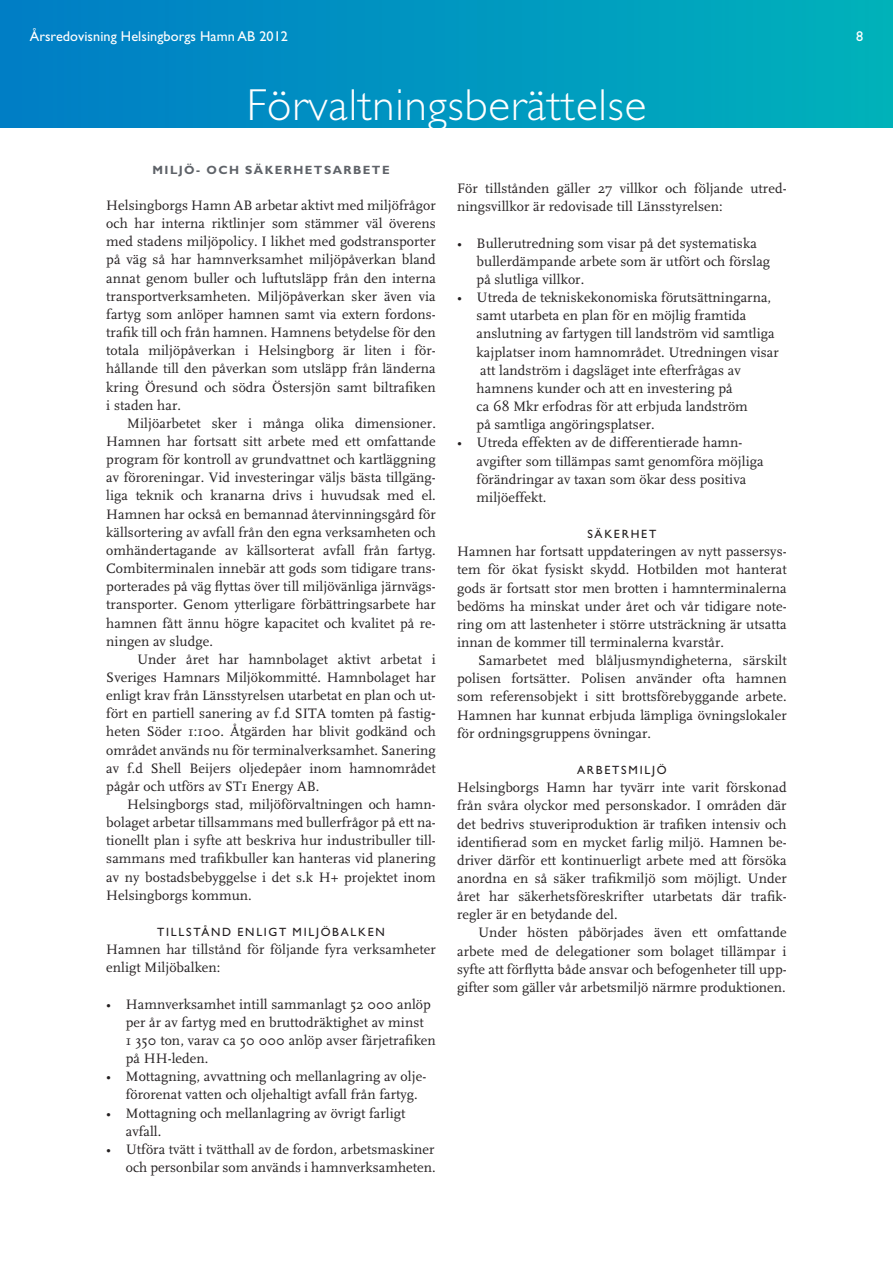
<style>
.page{position:relative;width:893px;height:1263px;background:#fff}
.page>*{position:absolute;margin:0;border:0;box-sizing:border-box;transform-origin:0 0}
.t1{font:300 45px "Gill Sans";letter-spacing:.02em;color:#fff}
.t2{font:14.25px/18.1px "FF Scala";letter-spacing:.005em;color:#231f20;text-align:justify}
.t3{font:14.25px "Gill Sans";letter-spacing:.005em;color:#fff}
.t4{font:12px "Gill Sans";letter-spacing:.145em;color:#231f20}
.t5{font:700 12px "Gill Sans";color:#5f6369}
</style>
<div class="page">
<div style="left:0;top:0;width:893px;height:128px;background:linear-gradient(to right,#007cc6,#00b1bb)"></div>
<p class="t3" style="left:30px;top:28px;width:260px">Årsredovisning Helsingborgs Hamn AB 2012</p>
<p class="t3" style="left:856px;top:28px;width:9px">8</p>
<h1 class="t1" style="left:247px;top:80px;width:401px">Förvaltningsberättelse</h1>
<p class="t5" style="left:152px;top:163px;width:10px">MILJÖ</p>
<p class="t5" style="left:196px;top:163px;width:22px">- OCH</p>
<p class="t5" style="left:245px;top:163px;width:20px">SÄKERHET</p>
<p class="t5" style="left:324px;top:163px;width:20px">SARBETE</p>
<p class="t2" style="left:106px;top:197px;width:331px">Helsingborgs Hamn AB arbetar aktivt med miljöfrågor och har interna riktlinjer som stämmer väl överens med stadens miljöpolicy. I likhet med godstransporter på väg så har hamnverksamhet miljöpåverkan bland annat genom buller och luftutsläpp från den interna transportverksamheten. Miljöpåverkan sker även via fartyg som anlöper hamnen samt via extern fordons&shy;trafik till och från hamnen. Hamnens betydelse för den totala miljöpåverkan i Helsingborg är liten i för&shy;hållande till den påverkan som utsläpp från länderna kring Öresund och södra Östersjön samt biltrafiken i staden har.</p>
<p class="t2" style="left:106px;top:414px;width:331px;text-indent:21px">Miljöarbetet sker i många olika dimensioner.<br>Hamnen har fortsatt sitt arbete med ett omfattande program för kontroll av grundvattnet och kartläggning av föroreningar. Vid investeringar väljs bästa tillgäng&shy;liga teknik och kranarna drivs i huvudsak med el.<br>Hamnen har också en bemannad återvinningsgård för källsortering av avfall från den egna verksamheten och omhändertagande av källsorterat avfall från fartyg.<br>Combiterminalen innebär att gods som tidigare trans&shy;porterades på väg flyttas över till miljövänliga järnvägs&shy;transporter. Genom ytterligare förbättringsarbete har hamnen fått ännu högre kapacitet och kvalitet på re&shy;ningen av sludge.</p>
<p class="t2" style="left:106px;top:650px;width:331px;text-indent:31px">Under året har hamnbolaget aktivt arbetat i Sveriges Hamnars Miljökommitté. Hamnbolaget har enligt krav från Länsstyrelsen utarbetat en plan och ut&shy;fört en partiell sanering av f.d SITA tomten på fastig&shy;heten Söder 1:100. Åtgärden har blivit godkänd och området används nu för terminalverksamhet. Sanering av f.d Shell Beijers oljedepåer inom hamnområdet pågår och utförs av ST1 Energy AB.</p>
<p class="t2" style="left:106px;top:795px;width:331px;text-indent:21px">Helsingborgs stad, miljöförvaltningen och hamn&shy;bolaget arbetar tillsammans med bullerfrågor på ett na&shy;tionellt plan i syfte att beskriva hur industribuller till&shy;sammans med trafikbuller kan hanteras vid planering av ny bostadsbebyggelse i det s.k H+ projektet inom Helsingborgs kommun.</p>
<p class="t4" style="left:157px;top:925px;width:229px">Tillstånd enligt miljöbalken</p>
<p class="t2" style="left:106px;top:941px;width:331px">Hamnen har tillstånd för följande fyra verksamheter enligt Miljöbalken:</p>
<p class="t2" style="left:126px;top:995px;width:312px;text-align:left;text-indent:-19px">• Hamnverksamhet intill sammanlagt 52 000 anlöp per år av fartyg med en bruttodräktighet av minst<br>1 350 ton, varav ca 50 000 anlöp avser färjetrafiken på HH-leden.</p>
<p class="t2" style="left:126px;top:1068px;width:302px;text-indent:-19px">• Mottagning, avvattning och mellanlagring av olje&shy;förorenat vatten och oljehaltigt avfall från fartyg.</p>
<p class="t2" style="left:126px;top:1104px;width:281px;text-indent:-19px">• Mottagning och mellanlagring av övrigt farligt avfall.</p>
<p class="t2" style="left:106px;top:1140px;width:331px;text-align:right">• Utföra tvätt i tvätthall av de fordon, arbetsmaskiner och personbilar som används i hamnverksamheten.</p>
<p class="t2" style="left:457px;top:180px;width:331px">För tillstånden gäller 27 villkor och följande utred&shy;ningsvillkor är redovisade till Länsstyrelsen:</p>
<p class="t2" style="left:477px;top:234px;width:295px;text-align:left;text-indent:-19px">• Bullerutredning som visar på det systematiska bullerdämpande arbete som är utfört och förslag på slutliga villkor.</p>
<p class="t2" style="left:477px;top:289px;width:304px;text-align:left;text-indent:-19px">• Utreda de tekniskekonomiska förutsättningarna, samt utarbeta en plan för en möjlig framtida anslutning av fartygen till landström vid samtliga kajplatser inom hamnområdet. Utredningen visar att landström i dagsläget inte efterfrågas av hamnens kunder och att en investering på<br>ca 68 Mkr erfodras för att erbjuda landström<br>på samtliga angöringsplatser.</p>
<p class="t2" style="left:477px;top:434px;width:288px;text-align:left;text-indent:-19px">• Utreda effekten av de differentierade hamn&shy;avgifter som tillämpas samt genomföra möjliga förändringar av taxan som ökar dess positiva miljöeffekt.</p>
<p class="t4" style="left:587px;top:527px;width:70px">Säkerhet</p>
<p class="t2" style="left:457px;top:543px;width:331px">Hamnen har fortsatt uppdateringen av nytt passersys&shy;tem för ökat fysiskt skydd. Hotbilden mot hanterat gods är fortsatt stor men brotten i hamnterminalerna bedöms ha minskat under året och vår tidigare note&shy;ring om att lastenheter i större utsträckning är utsatta innan de kommer till terminalerna kvarstår.</p>
<p class="t2" style="left:457px;top:652px;width:331px;text-indent:21px">Samarbetet med blåljusmyndigheterna, särskilt polisen fortsätter. Polisen använder ofta hamnen som referensobjekt i sitt brottsförebyggande arbete.<br>Hamnen har kunnat erbjuda lämpliga övningslokaler för ordningsgruppens övningar.</p>
<p class="t4" style="left:577px;top:763px;width:91px">Arbetsmiljö</p>
<p class="t2" style="left:457px;top:779px;width:331px">Helsingborgs Hamn har tyvärr inte varit förskonad från svåra olyckor med personskador. I områden där det bedrivs stuveriproduktion är trafiken intensiv och identifierad som en mycket farlig miljö. Hamnen be&shy;driver därför ett kontinuerligt arbete med att försöka anordna en så säker trafikmiljö som möjligt. Under året har säkerhetsföreskrifter utarbetats där trafik&shy;regler är en betydande del.</p>
<p class="t2" style="left:457px;top:924px;width:331px;text-indent:21px">Under hösten påbörjades även ett omfattande arbete med de delegationer som bolaget tillämpar i syfte att förflytta både ansvar och befogenheter till upp&shy;gifter som gäller vår arbetsmiljö närmre produktionen.</p>
</div>
